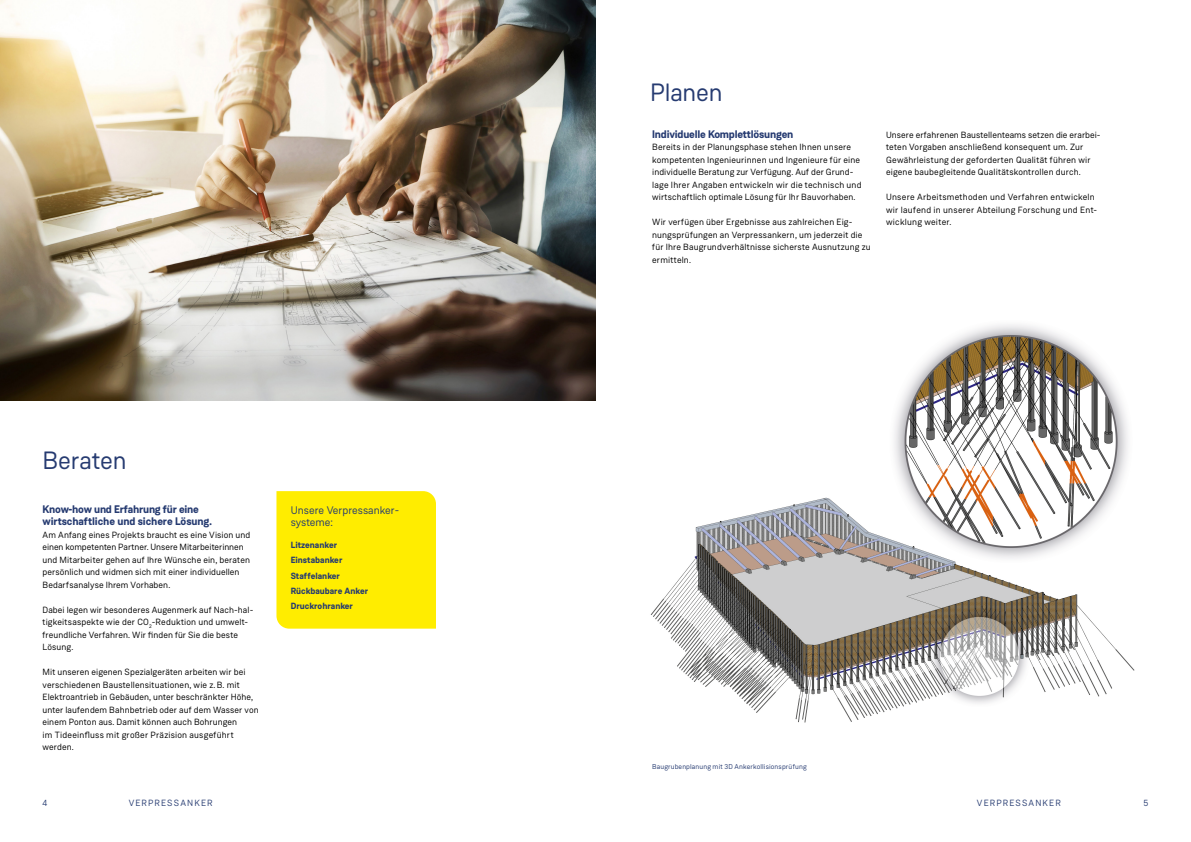
<style>
.page{position:relative;width:1191px;height:842px;background:#fff}
.page>*{position:absolute;margin:0;border:0;box-sizing:border-box;transform-origin:0 0}
.t1{font:25px "Weissenhof Grotesk";letter-spacing:-.01em;color:#263b71}
.t2{font:700 11px/12px "Weissenhof Grotesk";letter-spacing:-.02em;color:#263b71}
.t3{font:11px/12px "Weissenhof Grotesk";color:#263b71}
.t4{font:9px/12.5px "Weissenhof Grotesk";letter-spacing:.01em;color:#000}
.t5{font:700 9px/15px "Weissenhof Grotesk";color:#263b71}
.t6{font:9px "Weissenhof Grotesk";letter-spacing:.12em;color:#263b71}
.t7{font:7px "Weissenhof Grotesk";letter-spacing:.015em;color:#263b71}
</style>
<div class="page">
<img style="left:0;top:0;width:595px;height:400px">
<div style="left:276px;top:491px;width:160px;height:138px;background:#ffed00"></div>
<img style="left:650px;top:324px;width:485px;height:399px">
<h1 class="t1" style="left:43px;top:445px;width:86px">Beraten</h1>
<p class="t2" style="left:43px;top:503px;width:171px">Know-how und Erfahrung für eine wirtschaftliche und sichere Lösung.</p>
<p class="t4" style="left:43px;top:528px;width:209px">Am Anfang eines Projekts braucht es eine Vision und einen kompetenten Partner. Unsere Mitarbeiterinnen und Mitarbeiter gehen auf Ihre Wünsche ein, beraten persönlich und widmen sich mit einer individuellen Bedarfsanalyse Ihrem Vorhaben.</p>
<p class="t4" style="left:43px;top:603px;width:212px">Dabei legen wir besonderes Augenmerk auf Nach-hal&shy;tigkeitsaspekte wie der CO<sub>2</sub>-Reduktion und umwelt&shy;freundliche Verfahren. Wir finden für Sie die beste Lösung.</p>
<p class="t4" style="left:43px;top:666px;width:218px">Mit unseren eigenen Spezialgeräten arbeiten wir bei verschiedenen Baustellensituationen, wie z.B. mit Elektroantrieb in Gebäuden, unter beschränkter Höhe, unter laufendem Bahnbetrieb oder auf dem Wasser von einem Ponton aus. Damit können auch Bohrungen<br>im Tideeinfluss mit großer Präzision ausgeführt werden.</p>
<p class="t3" style="left:291px;top:504px;width:110px">Unsere Verpressanker&shy;systeme:</p>
<p class="t5" style="left:291px;top:538px;width:79px">Litzenanker<br>Einstabanker<br>Staffelanker<br>Rückbaubare Anker<br>Druckrohranker</p>
<h1 class="t1" style="left:650px;top:77px;width:74px">Planen</h1>
<p class="t2" style="left:652px;top:128px;width:143px">Individuelle Komplettlösungen</p>
<p class="t4" style="left:652px;top:141px;width:211px">Bereits in der Planungsphase stehen Ihnen unsere kompetenten Ingenieurinnen und Ingenieure für eine individuelle Beratung zur Verfügung. Auf der Grund&shy;lage Ihrer Angaben entwickeln wir die technisch und wirtschaftlich optimale Lösung für Ihr Bauvorhaben.</p>
<p class="t4" style="left:652px;top:216px;width:220px">Wir verfügen über Ergebnisse aus zahlreichen Eig&shy;nungsprüfungen an Verpressankern, um jederzeit die für Ihre Baugrundverhältnisse sicherste Ausnutzung zu ermitteln.</p>
<p class="t4" style="left:886px;top:128px;width:216px">Unsere erfahrenen Baustellenteams setzen die erarbei&shy;teten Vorgaben anschließend konsequent um. Zur Gewährleistung der geforderten Qualität führen wir eigene baubegleitende Qualitätskontrollen durch.</p>
<p class="t4" style="left:886px;top:191px;width:212px">Unsere Arbeitsmethoden und Verfahren entwickeln wir laufend in unserer Abteilung Forschung und Ent&shy;wicklung weiter.</p>
<p class="t7" style="left:652px;top:763px;width:156px">Baugrubenplanung mit 3D Ankerkollisionsprüfung</p>
<p class="t6" style="left:43px;top:797px;width:6px">4</p>
<p class="t6" style="left:129px;top:797px;width:85px">VERPRESSANKER</p>
<p class="t6" style="left:977px;top:797px;width:85px">VERPRESSANKER</p>
<p class="t6" style="left:1143px;top:797px;width:6px">5</p>
</div>
